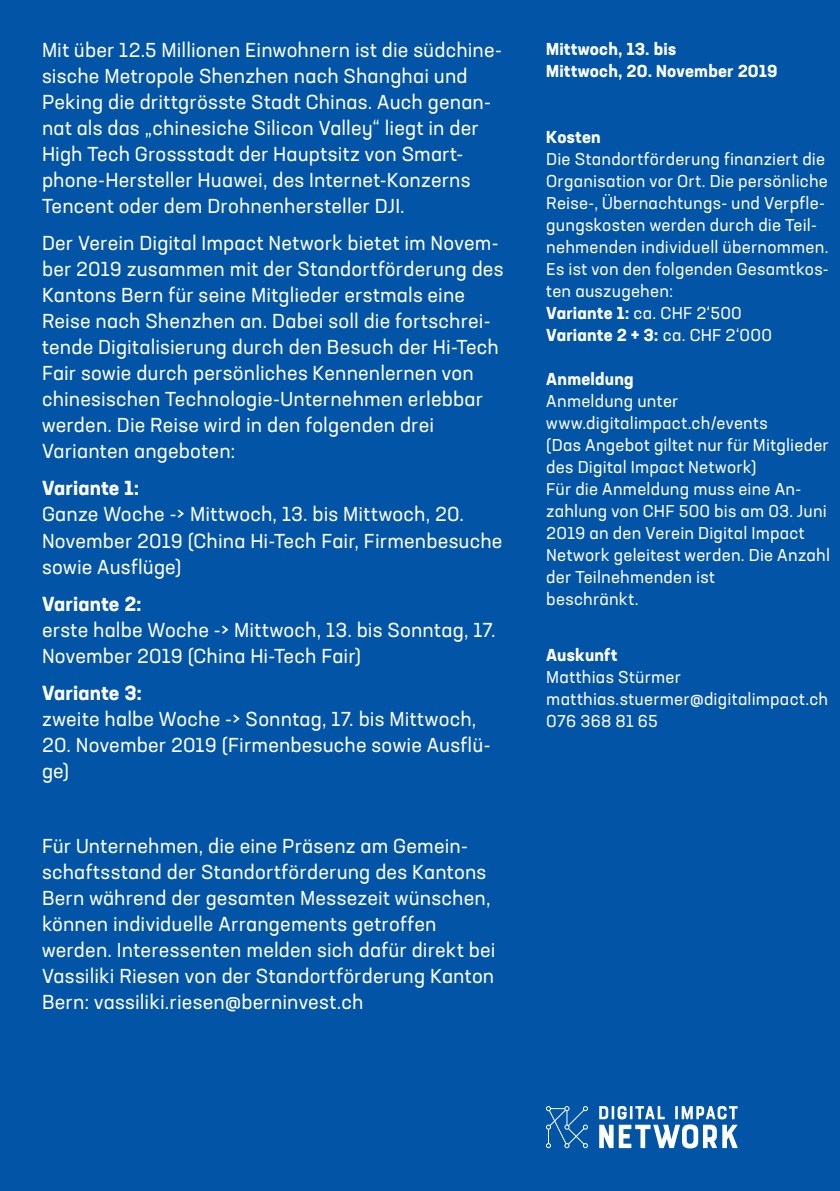
<style>
.page{position:relative;width:840px;height:1191px;background:#fff}
.page>*{position:absolute;margin:0;border:0;box-sizing:border-box;transform-origin:0 0}
.Grundtext_Flyer{font:20px/26px "Neusa Next Std";letter-spacing:.01em;color:#fff}
.Infos{font:17px/22px "Neusa Next Std";letter-spacing:.015em;color:#fff}
.Infos-2{font:700 17px/22px "Neusa Next Std";letter-spacing:.015em;color:#fff}
.s1{font-weight:700}
</style>
<div class="page">
<div style="left:0;top:0;width:839px;height:1191px;background:#0154a6"></div>
<svg style="left:599px;top:1106px;width:138px;height:42px"></svg>
<svg style="left:546px;top:1106px;width:41px;height:42px"></svg>
<p class="Grundtext_Flyer" style="left:42px;top:36px;width:461px">Mit über 12.5 Millionen Einwohnern ist die südchine&shy;sische Metropole Shenzhen nach Shanghai und Peking die drittgrösste Stadt Chinas. Auch genan&shy;nat als das „chinesiche Silicon Valley“ liegt in der High Tech Grossstadt der Hauptsitz von Smart&shy;phone-Hersteller Huawei, des Internet-Konzerns Tencent oder dem Drohnenhersteller DJI.</p>
<p class="Grundtext_Flyer" style="left:42px;top:230px;width:463px">Der Verein Digital Impact Network bietet im Novem&shy;ber 2019 zusammen mit der Standortförderung des Kantons Bern für seine Mitglieder erstmals eine Reise nach Shenzhen an. Dabei soll die fortschrei&shy;tende Digitalisierung durch den Besuch der Hi-Tech Fair sowie durch persönliches Kennenlernen von chinesischen Technologie-Unternehmen erlebbar werden. Die Reise wird in den folgenden drei Varianten angeboten:</p>
<p class="Grundtext_Flyer" style="left:42px;top:475px;width:462px"><span class="s1">Variante 1:<br></span>Ganze Woche -&gt; Mittwoch, 13. bis Mittwoch, 20.<br>November 2019 (China Hi-Tech Fair, Firmenbesuche sowie Ausflüge)</p>
<p class="Grundtext_Flyer" style="left:42px;top:590px;width:455px"><span class="s1">Variante 2:<br></span>erste halbe Woche -&gt; Mittwoch, 13. bis Sonntag, 17.<br>November 2019 (China Hi-Tech Fair)</p>
<p class="Grundtext_Flyer" style="left:42px;top:680px;width:435px"><span class="s1">Variante 3:<br></span>zweite halbe Woche -&gt; Sonntag, 17. bis Mittwoch,</p>
<p class="Grundtext_Flyer" style="left:42px;top:732px;width:450px">20. November 2019 (Firmenbesuche sowie Ausflü&shy;ge)</p>
<p class="Grundtext_Flyer" style="left:42px;top:832px;width:455px">Für Unternehmen, die eine Präsenz am Gemein&shy;schaftsstand der Standortförderung des Kantons Bern während der gesamten Messezeit wünschen, können individuelle Arrangements getroffen werden. Interessenten melden sich dafür direkt bei Vassiliki Riesen von der Standortförderung Kanton Bern: vassiliki.riesen@berninvest.ch</p>
<p class="Infos-2" style="left:546px;top:37px;width:232px">Mittwoch, 13. bis<br>Mittwoch, 20. November 2019</p>
<p class="Infos" style="left:546px;top:126px;width:284px"><span class="s1">Kosten<br></span>Die Standortförderung finanziert die<br>Organisation vor Ort. Die persönliche<br>Reise-, Übernachtungs- und Verpfle&shy;gungskosten werden durch die Teil&shy;nehmenden individuell übernommen.<br>Es ist von den folgenden Gesamtkos&shy;ten auszugehen:<br><span class="s1">Variante 1:</span> ca. CHF 2‘500<br><span class="s1">Variante 2 + 3:</span> ca. CHF 2‘000</p>
<p class="Infos" style="left:546px;top:368px;width:285px"><span class="s1">Anmeldung<br></span>Anmeldung unter www.digitalimpact.ch/events<br>(Das Angebot giltet nur für Mitglieder des Digital Impact Network)<br>Für die Anmeldung muss eine An&shy;zahlung von CHF 500 bis am 03. Juni<br>2019 an den Verein Digital Impact<br>Network geleitest werden. Die Anzahl der Teilnehmenden ist<br>beschränkt.</p>
<p class="Infos" style="left:546px;top:643px;width:283px"><span class="s1">Auskunft<br></span>Matthias Stürmer matthias.stuermer@digitalimpact.ch<br>076 368 81 65</p>
</div>
